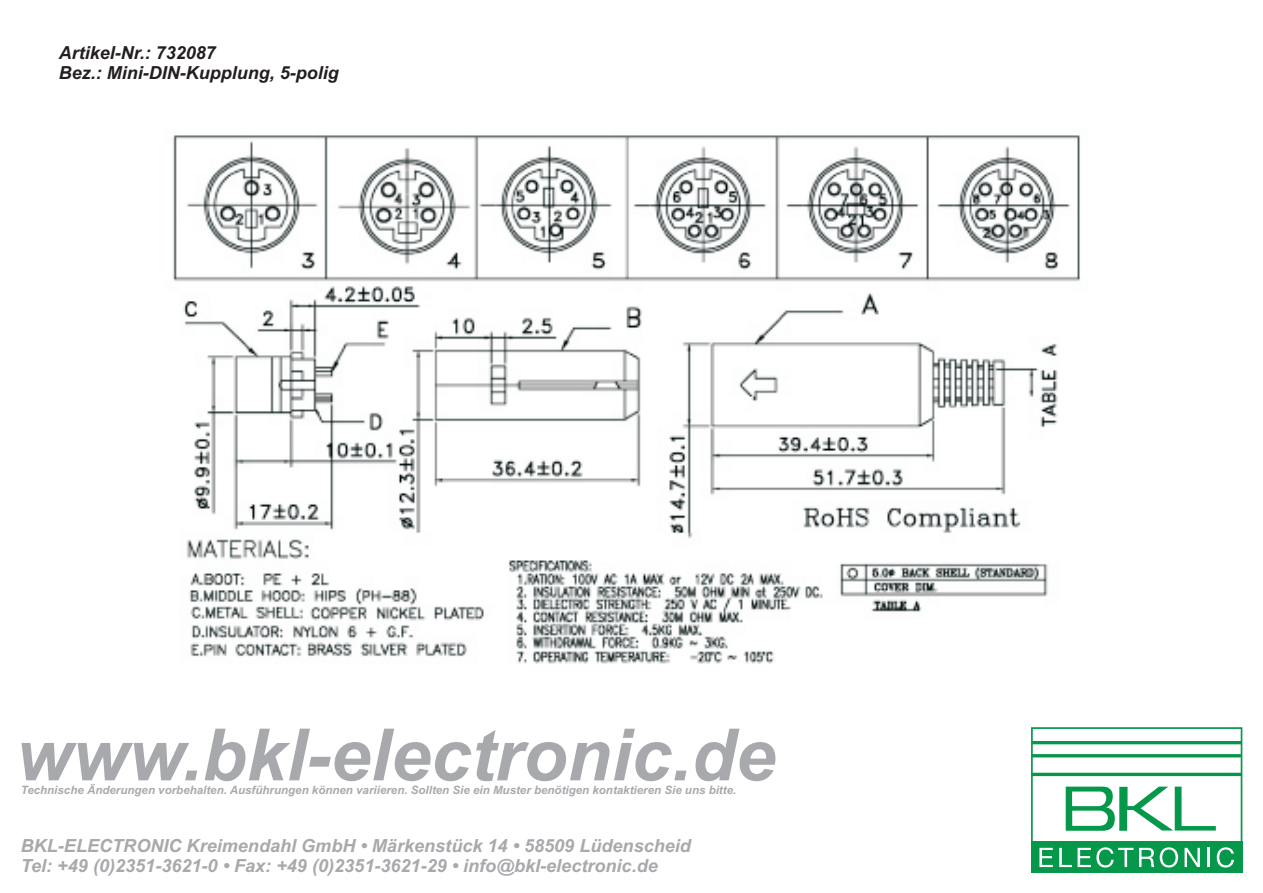
<style>
.page{position:relative;width:1263px;height:893px;background:#fff}
.page>*{position:absolute;margin:0;border:0;box-sizing:border-box;transform-origin:0 0}
.t1{font:italic 700 72.15px "Arial";color:#a8a9ad}
.t2{font:italic 700 18.15px/20.2px "Arial";color:#a8a9ad}
.t3{font:italic 700 18px/20.1px "Arial";color:#231f20}
.t4{font:italic 700 11.55px "Arial";color:#a8a9ad}
</style>
<div class="page">
<div style="left:1031px;top:841px;width:211px;height:31px;background:#05974a"></div>
<svg style="left:1039px;top:848px;width:14px;height:19px"></svg>
<svg style="left:1059px;top:847px;width:74px;height:20px"></svg>
<svg style="left:1139px;top:848px;width:15px;height:19px"></svg>
<svg style="left:1160px;top:847px;width:18px;height:20px"></svg>
<svg style="left:1184px;top:848px;width:16px;height:19px"></svg>
<hr style="left:1207px;top:848px;width:3px;height:19px;background:#fff">
<svg style="left:1217px;top:847px;width:17px;height:20px"></svg>
<svg style="left:1066px;top:787px;width:150px;height:44px"></svg>
<hr style="left:1032px;top:741px;width:210px;height:3px;background:#05974a">
<hr style="left:1032px;top:754px;width:209px;height:3px;background:#05974a">
<hr style="left:1031px;top:773px;width:210px;height:3px;background:#05974a">
<div style="left:1031px;top:727px;width:211px;height:144px;border:2px solid #05974a"></div>
<img style="left:173px;top:135px;width:907px;height:529px">
<p class="t3" style="left:59px;top:44px;width:281px">Artikel-Nr.: 732087<br>Bez.: Mini-DIN-Kupplung, 5-polig</p>
<h1 class="t1" style="left:16px;top:728px;width:761px">www.bkl-electronic.de</h1>
<p class="t4" style="left:21px;top:785px;width:717px">Technische Änderungen vorbehalten. Ausführungen können variieren. Sollten Sie ein Muster benötigen kontaktieren Sie uns bitte.</p>
<p class="t2" style="left:21px;top:837px;width:672px">BKL-ELECTRONIC Kreimendahl GmbH • Märkenstück 14 • 58509 Lüdenscheid<br>Tel: +49 (0)2351-3621-0 • Fax: +49 (0)2351-3621-29 • info@bkl-electronic.de</p>
</div>
